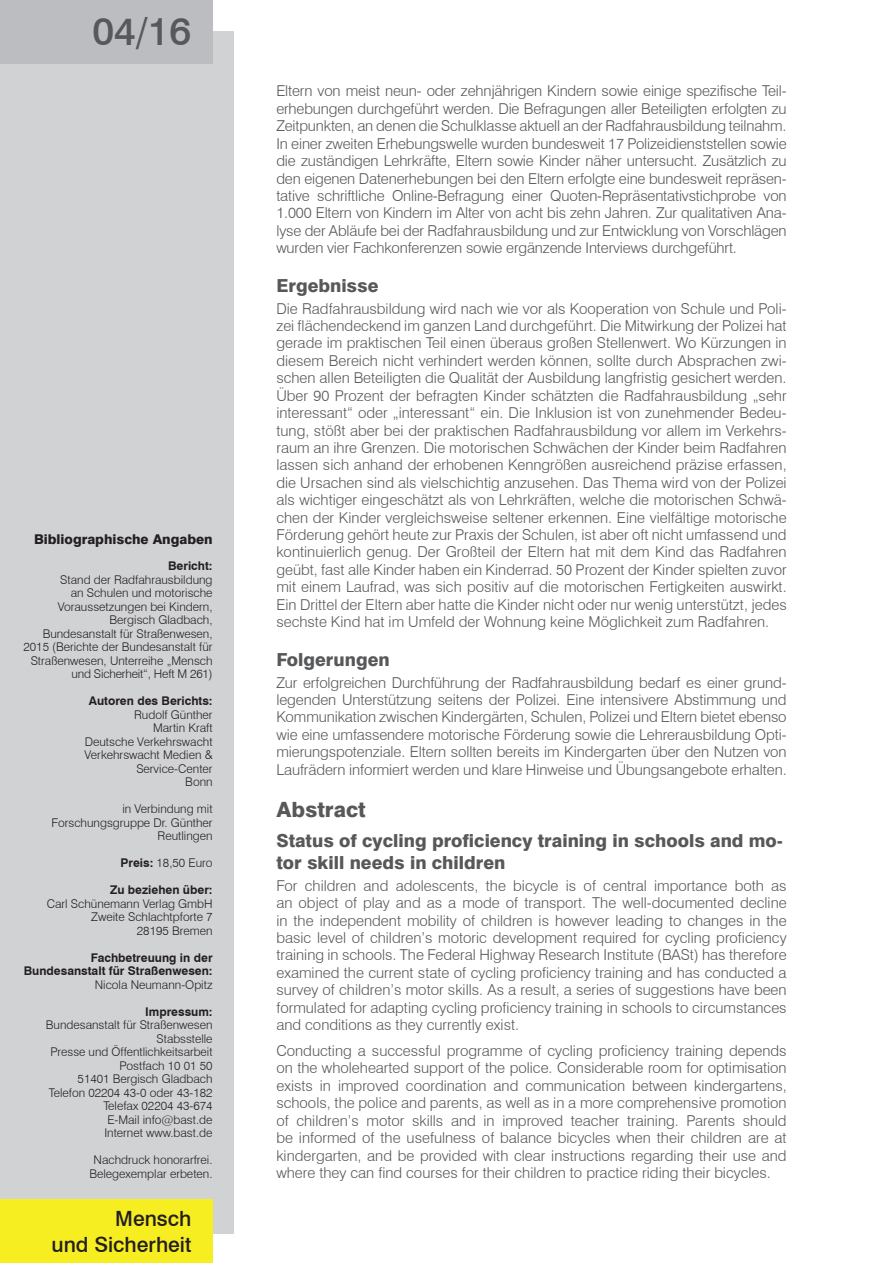
<style>
.page{position:relative;width:893px;height:1263px;background:#fff}
.page>*{position:absolute;margin:0;border:0;box-sizing:border-box;transform-origin:0 0}
.t1{font:500 39px "Swiss 721 BT";color:#57585a}
.t2{font:500 21px/25.2px "Swiss 721 BT";color:#231f20;text-align:right}
.t3{font:800 21px "Swiss 721 BT";color:#57585a}
.t4{font:800 18px/21.8px "Swiss 721 BT";color:#57585a}
.t5{font:300 15px/17.4px "Swiss 721 BT";color:#57585a;text-align:justify}
.t6{font:800 13.5px "Swiss 721 BT";color:#231f20}
.t7{font:300 12px/13.5px "Swiss 721 BT";color:#231f20;text-align:right}
.t8{font:700 12px/13.5px "Swiss 721 BT";color:#231f20;text-align:right}
.s1{font-weight:700}
</style>
<div class="page">
<div style="left:0;top:31px;width:234px;height:1203px;background:#d1d2d4"></div>
<div style="left:0;top:0;width:213px;height:64px;background:#bcbdc0"></div>
<div style="left:0;top:1199px;width:213px;height:64px;background:#f7ee21"></div>
<h1 class="t1" style="left:92px;top:7px;width:100px">04/16</h1>
<p class="t6" style="left:34px;top:531px;width:180px">Bibliographische Angaben</p>
<p class="t8" style="left:168px;top:559px;width:46px">Bericht:</p>
<p class="t7" style="left:24px;top:573px;width:191px">Stand der Radfahrausbildung<br>an Schulen und motorische<br>Voraussetzungen bei Kindern,<br>Bergisch Gladbach,<br>Bundesanstalt für Straßenwesen,<br>2015 (Berichte der Bundesanstalt für<br>Straßenwesen, Unterreihe „Mensch und Sicherheit“, Heft M 261)</p>
<p class="t8" style="left:89px;top:694px;width:125px">Autoren des Berichts:</p>
<p class="t7" style="left:85px;top:708px;width:130px">Rudolf Günther<br>Martin Kraft<br>Deutsche Verkehrswacht<br>Verkehrswacht Medien &amp;<br>Service-Center<br>Bonn</p>
<p class="t7" style="left:52px;top:802px;width:162px">in Verbindung mit<br>Forschungsgruppe Dr. Günther<br>Reutlingen</p>
<p class="t7" style="left:120px;top:856px;width:94px"><span class="s1">Preis:</span> 18,50 Euro</p>
<p class="t8" style="left:110px;top:883px;width:104px">Zu beziehen über:</p>
<p class="t7" style="left:47px;top:897px;width:167px">Carl Schünemann Verlag GmbH<br>Zweite Schlachtpforte 7<br>28195 Bremen</p>
<p class="t8" style="left:24px;top:951px;width:190px">Fachbetreuung in der<br>Bundesanstalt für Straßenwesen:</p>
<p class="t7" style="left:95px;top:978px;width:119px">Nicola Neumann-Opitz</p>
<p class="t8" style="left:145px;top:1005px;width:69px">Impressum:</p>
<p class="t7" style="left:46px;top:1018px;width:168px">Bundesanstalt für Straßenwesen<br>Stabsstelle<br>Presse und Öffentlichkeitsarbeit<br>Postfach 10 01 50<br>51401 Bergisch Gladbach<br>Telefon 02204 43-0 oder 43-182<br>Telefax 02204 43-674<br>E-Mail info@bast.de<br>Internet www.bast.de</p>
<p class="t7" style="left:89px;top:1153px;width:125px;text-align:center">Nachdruck honorarfrei.<br>Belegexemplar erbeten.</p>
<h2 class="t2" style="left:52px;top:1206px;width:141px">Mensch<br>und Sicherheit</h2>
<p class="t5" style="left:276px;top:82px;width:512px">Eltern von meist neun- oder zehnjährigen Kindern sowie einige spezifische Teil&shy;erhebungen durchgeführt werden. Die Befragungen aller Beteiligten erfolgten zu Zeitpunkten, an denen die Schulklasse aktuell an der Radfahrausbildung teilnahm.<br>In einer zweiten Erhebungswelle wurden bundesweit 17 Polizeidienststellen sowie die zuständigen Lehrkräfte, Eltern sowie Kinder näher untersucht. Zusätzlich zu den eigenen Datenerhebungen bei den Eltern erfolgte eine bundesweit repräsen&shy;tative schriftliche Online-Befragung einer Quoten-Repräsentativstichprobe von 1.000 Eltern von Kindern im Alter von acht bis zehn Jahren. Zur qualitativen Ana&shy;lyse der Abläufe bei der Radfahrausbildung und zur Entwicklung von Vorschlägen wurden vier Fachkonferenzen sowie ergänzende Interviews durchgeführt.</p>
<p class="t4" style="left:276px;top:275px;width:104px">Ergebnisse</p>
<p class="t5" style="left:276px;top:299px;width:512px">Die Radfahrausbildung wird nach wie vor als Kooperation von Schule und Poli&shy;zei flächendeckend im ganzen Land durchgeführt. Die Mitwirkung der Polizei hat gerade im praktischen Teil einen überaus großen Stellenwert. Wo Kürzungen in diesem Bereich nicht verhindert werden können, sollte durch Absprachen zwi&shy;schen allen Beteiligten die Qualität der Ausbildung langfristig gesichert werden.<br>Über 90 Prozent der befragten Kinder schätzten die Radfahrausbildung „sehr interessant“ oder „interessant“ ein. Die Inklusion ist von zunehmender Bedeu&shy;tung, stößt aber bei der praktischen Radfahrausbildung vor allem im Verkehrs&shy;raum an ihre Grenzen. Die motorischen Schwächen der Kinder beim Radfahren lassen sich anhand der erhobenen Kenngrößen ausreichend präzise erfassen, die Ursachen sind als vielschichtig anzusehen. Das Thema wird von der Polizei als wichtiger eingeschätzt als von Lehrkräften, welche die motorischen Schwä&shy;chen der Kinder vergleichsweise seltener erkennen. Eine vielfältige motorische Förderung gehört heute zur Praxis der Schulen, ist aber oft nicht umfassend und kontinuierlich genug. Der Großteil der Eltern hat mit dem Kind das Radfahren geübt, fast alle Kinder haben ein Kinderrad. 50 Prozent der Kinder spielten zuvor mit einem Laufrad, was sich positiv auf die motorischen Fertigkeiten auswirkt.<br>Ein Drittel der Eltern aber hatte die Kinder nicht oder nur wenig unterstützt, jedes sechste Kind hat im Umfeld der Wohnung keine Möglichkeit zum Radfahren.</p>
<p class="t4" style="left:276px;top:648px;width:115px">Folgerungen</p>
<p class="t5" style="left:276px;top:673px;width:512px">Zur erfolgreichen Durchführung der Radfahrausbildung bedarf es einer grund&shy;legenden Unterstützung seitens der Polizei. Eine intensivere Abstimmung und Kommunikation zwischen Kindergärten, Schulen, Polizei und Eltern bietet ebenso wie eine umfassendere motorische Förderung sowie die Lehrerausbildung Opti&shy;mierungspotenziale. Eltern sollten bereits im Kindergarten über den Nutzen von Laufrädern informiert werden und klare Hinweise und Übungsangebote erhalten.</p>
<h2 class="t3" style="left:276px;top:797px;width:91px">Abstract</h2>
<p class="t4" style="left:276px;top:830px;width:508px">Status of cycling proficiency training in schools and mo&shy;tor skill needs in children</p>
<p class="t5" style="left:276px;top:877px;width:512px">For children and adolescents, the bicycle is of central importance both as an object of play and as a mode of transport. The well-documented decline in the independent mobility of children is however leading to changes in the basic level of children’s motoric development required for cycling proficiency training in schools. The Federal Highway Research Institute (BASt) has therefore examined the current state of cycling proficiency training and has conducted a survey of children’s motor skills. As a result, a series of suggestions have been formulated for adapting cycling proficiency training in schools to circumstances and conditions as they currently exist.</p>
<p class="t5" style="left:276px;top:1042px;width:512px">Conducting a successful programme of cycling proficiency training depends on the wholehearted support of the police. Considerable room for optimisation exists in improved coordination and communication between kindergartens, schools, the police and parents, as well as in a more comprehensive promotion of children’s motor skills and in improved teacher training. Parents should be informed of the usefulness of balance bicycles when their children are at kindergarten, and be provided with clear instructions regarding their use and where they can find courses for their children to practice riding their bicycles.</p>
</div>
